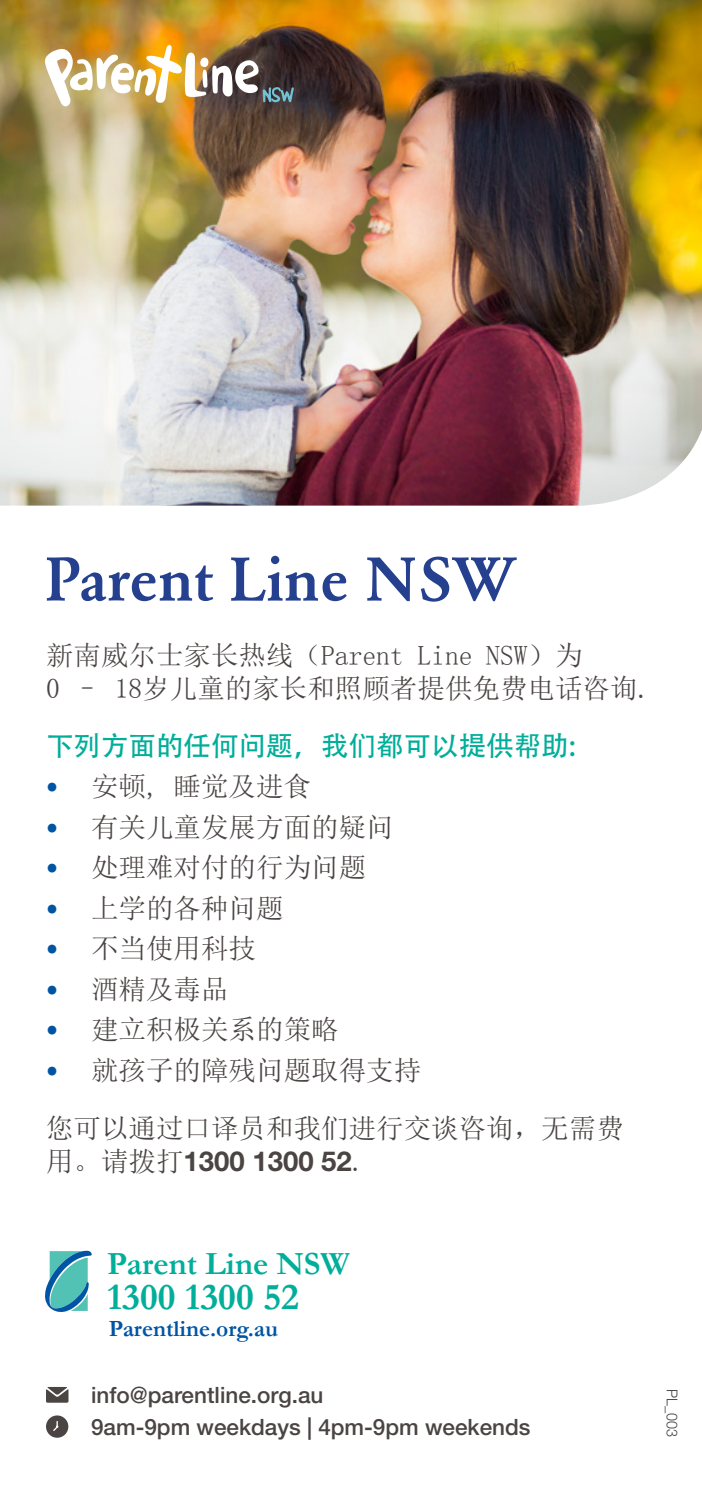
<style>
.page{position:relative;width:702px;height:1489px;background:#fff}
.page>*{position:absolute;margin:0;border:0;box-sizing:border-box;transform-origin:0 0}
.t1{font:500 61px "Garamond BE";color:#25408f}
.t2{font:700 38px "Garamond";color:#00ae9a}
.t3{font:700 32.5px "Garamond";color:#00ae9a}
.t4{font:27.5px/33px "Sim Sun";color:#4a4443}
.t5{font:27.5px "Adobe Heiti Std";color:#00ae9a}
.t6{font:700 23.5px "Garamond";color:#0054a4}
.t7{font:500 22.5px "Helvetica Neue LT Std";color:#4a4443}
.t8{font:300 15px "Helvetica Neue LT Std";color:#4a4443;scale:.96 1}
.s1{font-family:"Helvetica Neue LT Std";font-weight:300;font-size:25px;color:#0054a4}
.s2{font-family:"Helvetica Neue LT Std";font-weight:700}
</style>
<div class="page">
<img style="left:0;top:0;width:702px;height:505px">
<svg style="left:46px;top:1387px;width:22px;height:15px"></svg>
<svg style="left:46px;top:1415px;width:22px;height:22px"></svg>
<svg style="left:45px;top:1250px;width:47px;height:62px"></svg>
<img style="left:45px;top:45px;width:249px;height:62px">
<p class="t1" style="left:45px;top:544px;width:473px">Parent Line NSW</p>
<p class="t4" style="left:46px;top:638px;width:607px">新南威尔士家长热线（Parent Line NSW）为<br>0 – 18岁儿童的家长和照顾者提供免费电话咨询.</p>
<p class="t5" style="left:46px;top:729px;width:531px">下列方面的任何问题，我们都可以提供帮助:</p>
<p class="t4" style="left:46px;top:770px;width:266px"><span class="s1">•</span> 安顿, 睡觉及进食</p>
<p class="t4" style="left:46px;top:810px;width:349px"><span class="s1">•</span> 有关儿童发展方面的疑问</p>
<p class="t4" style="left:46px;top:851px;width:321px"><span class="s1">•</span> 处理难对付的行为问题</p>
<p class="t4" style="left:46px;top:891px;width:239px"><span class="s1">•</span> 上学的各种问题</p>
<p class="t4" style="left:46px;top:932px;width:211px"><span class="s1">•</span> 不当使用科技</p>
<p class="t4" style="left:46px;top:972px;width:184px"><span class="s1">•</span> 酒精及毒品</p>
<p class="t4" style="left:46px;top:1013px;width:294px"><span class="s1">•</span> 建立积极关系的策略</p>
<p class="t4" style="left:46px;top:1053px;width:376px"><span class="s1">•</span> 就孩子的障残问题取得支持</p>
<p class="t4" style="left:46px;top:1111px;width:579px">您可以通过口译员和我们进行交谈咨询，无需费用。请拨打<span class="s2">1300 1300 52</span>.</p>
<p class="t3" style="left:107px;top:1241px;width:244px">Parent Line NSW</p>
<p class="t2" style="left:107px;top:1270px;width:193px">1300 1300 52</p>
<p class="t6" style="left:109px;top:1311px;width:171px">Parentline.org.au</p>
<p class="t7" style="left:91px;top:1381px;width:234px">info@parentline.org.au</p>
<p class="t7" style="left:91px;top:1413px;width:441px">9am-9pm weekdays | 4pm-9pm weekends</p>
<p class="t8" style="left:681px;top:1388px;width:52px;rotate:90deg">PL_003</p>
</div>
